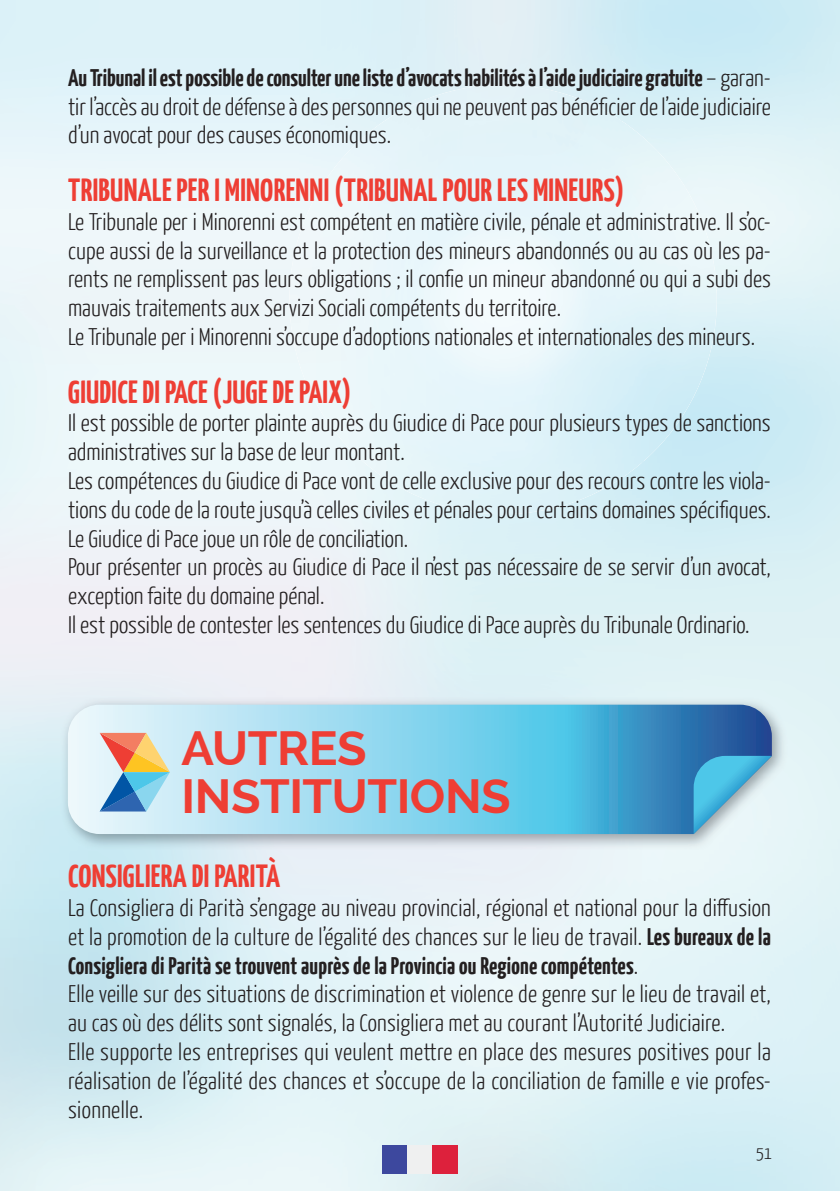
<style>
.page{position:relative;width:840px;height:1191px;background:#fff}
.page>*{position:absolute;margin:0;border:0;box-sizing:border-box;transform-origin:0 0}
.t1{font:700 48px/48px "Raleway";letter-spacing:-.01em;color:#ee3e34}
.t2{font:700 32px "Yanone Kaffeesatz";letter-spacing:.01em;color:#ee3e34}
.t3{font:300 24px/28.8px "Yanone Kaffeesatz";color:#231f20}
.t4{font:300 18px "Yanone Kaffeesatz";color:#231f20}
.s1{font-weight:700}
</style>
<div class="page">
<img style="left:71px;top:849px;width:570px;height:342px">
<div style="left:382px;top:1145px;width:25px;height:28px;background:#3d489e"></div>
<div style="left:407px;top:1145px;width:25px;height:28px;background:#eff0f0"></div>
<div style="left:432px;top:1145px;width:25px;height:28px;background:#dd213c"></div>
<img style="left:61px;top:697px;width:725px;height:152px">
<svg style="left:68px;top:704px;width:703px;height:130px;background:#84c8e4"></svg>
<svg style="left:693px;top:756px;width:78px;height:78px;background:#8acbe1"></svg>
<svg style="left:100px;top:733px;width:70px;height:78px;background:#b1b4b0"></svg>
<p class="t3" style="left:68px;top:65px;width:704px;text-align:justify"><span class="s1">Au Tribunal il est possible de consulter une liste d’avocats habilités à l’aide judiciaire gratuite</span> – garan&shy;tir l’accès au droit de défense à des personnes qui ne peuvent pas bénéficier de l’aide judiciaire d’un avocat pour des causes économiques.</p>
<h2 class="t2" style="left:68px;top:177px;width:557px">TRIBUNALE PER I MINORENNI (TRIBUNAL POUR LES MINEURS)</h2>
<p class="t3" style="left:68px;top:209px;width:704px">Le Tribunale per i Minorenni est compétent en matière civile, pénale et administrative. Il s’oc&shy;cupe aussi de la surveillance et la protection des mineurs abandonnés ou au cas où les pa&shy;rents ne remplissent pas leurs obligations ; il confie un mineur abandonné ou qui a subi des mauvais traitements aux Servizi Sociali compétents du territoire.<br>Le Tribunale per i Minorenni s’occupe d’adoptions nationales et internationales des mineurs.</p>
<h2 class="t2" style="left:68px;top:379px;width:284px">GIUDICE DI PACE (JUGE DE PAIX)</h2>
<p class="t3" style="left:68px;top:410px;width:704px">Il est possible de porter plainte auprès du Giudice di Pace pour plusieurs types de sanctions administratives sur la base de leur montant.<br>Les compétences du Giudice di Pace vont de celle exclusive pour des recours contre les viola&shy;tions du code de la route jusqu’à celles civiles et pénales pour certains domaines spécifiques.<br>Le Giudice di Pace joue un rôle de conciliation.<br>Pour présenter un procès au Giudice di Pace il n’est pas nécessaire de se servir d’un avocat, exception faite du domaine pénal.<br>Il est possible de contester les sentences du Giudice di Pace auprès du Tribunale Ordinario.</p>
<h1 class="t1" style="left:181px;top:724px;width:330px">AUTRES<br>INSTITUTIONS</h1>
<h2 class="t2" style="left:68px;top:863px;width:213px">CONSIGLIERA DI PARITÀ</h2>
<p class="t3" style="left:68px;top:895px;width:704px">La Consigliera di Parità s’engage au niveau provincial, régional et national pour la diffusion et la promotion de la culture de l’égalité des chances sur le lieu de travail. <span class="s1">Les bureaux de la Consigliera di Parità se trouvent auprès de la Provincia ou Regione compétentes</span>.<br>Elle veille sur des situations de discrimination et violence de genre sur le lieu de travail et, au cas où des délits sont signalés, la Consigliera met au courant l’Autorité Judiciaire.<br>Elle supporte les entreprises qui veulent mettre en place des mesures positives pour la réalisation de l’égalité des chances et s’occupe de la conciliation de famille e vie profes&shy;sionnelle.</p>
<p class="t4" style="left:755px;top:1145px;width:17px">51</p>
</div>
